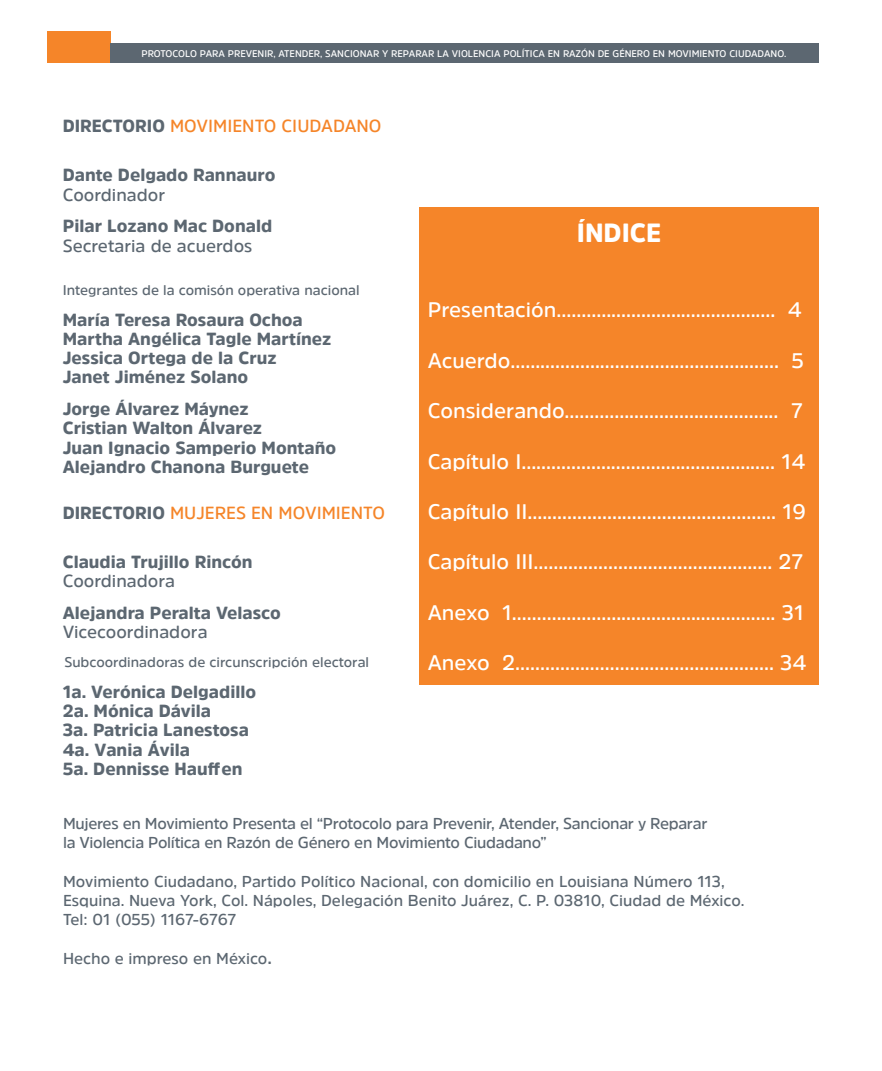
<style>
.page{position:relative;width:882px;height:1071px;background:#fff}
.page>*{position:absolute;margin:0;border:0;box-sizing:border-box;transform-origin:0 0}
.t1{font:900 26.25px "Amsi Pro";color:#fff}
.t2{font:600 21px "Amsi Pro";color:#fff}
.t3{font:900 17.5px/19.2px "Amsi Pro";color:#5c6771}
.t4{font:600 17.5px "Amsi Pro";color:#5c6771}
.t5{font:600 17.5px "Amsi Pro";color:#f58529}
.t6{font:600 15.75px/19.2px "Amsi Pro";letter-spacing:-.01em;color:#5c6771}
.t7{font:600 14px "Amsi Pro";color:#5c6771}
.t8{font:600 9.62px "Amsi Pro";color:#fff}
.s1{font-weight:900;color:#5c6771}
.s2{font-size:19.25px}
</style>
<div class="page">
<div style="left:47px;top:32px;width:63px;height:31px;background:#f58529"></div>
<div style="left:110px;top:44px;width:709px;height:19px;background:#5c6771"></div>
<div style="left:419px;top:208px;width:400px;height:477px;background:#f58529"></div>
<p class="t8" style="left:141px;top:47px;width:646px">PROTOCOLO PARA PREVENIR, ATENDER, SANCIONAR Y REPARAR LA VIOLENCIA POLÍTICA EN RAZÓN DE GÉNERO EN MOVIMIENTO CIUDADANO.</p>
<p class="t5" style="left:63px;top:114px;width:320px"><span class="s1">DIRECTORIO</span> MOVIMIENTO CIUDADANO</p>
<p class="t3" style="left:63px;top:165px;width:214px">Dante Delgado Rannauro</p>
<p class="t4" style="left:63px;top:182px;width:104px">Coordinador</p>
<p class="t3" style="left:63px;top:216px;width:211px">Pilar Lozano Mac Donald</p>
<p class="t4" style="left:63px;top:233px;width:191px">Secretaria de acuerdos</p>
<p class="t7" style="left:63px;top:281px;width:298px">Integrantes de la comisón operativa nacional</p>
<p class="t3" style="left:63px;top:310px;width:270px">María Teresa Rosaura Ochoa<br>Martha Angélica Tagle Martínez<br>Jessica Ortega de la Cruz<br>Janet Jiménez Solano</p>
<p class="t3" style="left:63px;top:399px;width:275px">Jorge Álvarez Máynez<br>Cristian Walton Álvarez<br>Juan Ignacio Samperio Montaño<br>Alejandro Chanona Burguete</p>
<p class="t5" style="left:63px;top:501px;width:324px"><span class="s1">DIRECTORIO</span> MUJERES EN MOVIMIENTO</p>
<p class="t3" style="left:63px;top:552px;width:191px">Claudia Trujillo Rincón</p>
<p class="t4" style="left:63px;top:569px;width:114px">Coordinadora</p>
<p class="t3" style="left:63px;top:603px;width:220px">Alejandra Peralta Velasco</p>
<p class="t4" style="left:63px;top:620px;width:146px">Vicecoordinadora</p>
<p class="t7" style="left:64px;top:652px;width:306px">Subcoordinadoras de circunscripción electoral</p>
<p class="t3" style="left:63px;top:682px;width:195px">1a. Verónica Delgadillo<br>2a. Mónica Dávila<br>3a. Patricia Lanestosa<br>4a. Vania Ávila<br>5a. Dennisse Hauffen</p>
<p class="t1" style="left:577px;top:214px;width:86px">ÍNDICE</p>
<p class="t2" style="left:428px;top:296px;width:376px">Presentación............................................ 4</p>
<p class="t2" style="left:428px;top:346px;width:378px">Acuerdo…………………………........................ 5</p>
<p class="t2" style="left:428px;top:396px;width:377px">Considerando.…………………..................... 7</p>
<p class="t2" style="left:428px;top:447px;width:379px">Capítulo I...............…................................. 14</p>
<p class="t2" style="left:428px;top:497px;width:380px">Capítulo II.….……....................................... 19</p>
<p class="t2" style="left:428px;top:548px;width:377px">Capítulo III……...………………………………… 27</p>
<p class="t2" style="left:428px;top:598px;width:378px">Anexo 1...….………………...……………………. 31</p>
<p class="t2" style="left:428px;top:648px;width:380px">Anexo 2..…...…………………………………..... 34</p>
<p class="t6" style="left:63px;top:814px;width:646px">Mujeres en Movimiento Presenta el “Protocolo para Prevenir, Atender, Sancionar y Reparar la Violencia Política en Razón de Género en Movimiento Ciudadano”</p>
<p class="t6" style="left:63px;top:871px;width:683px">Movimiento Ciudadano, Partido Político Nacional, con domicilio en Louisiana Número 113,<br>Esquina. Nueva York, Col. Nápoles, Delegación Benito Juárez, C. P. 03810, Ciudad de México.<br>Tel: 01 (055) 1167-6767</p>
<p class="t6" style="left:63px;top:948px;width:210px">Hecho e impreso en México<span class="s2">.</span></p>
</div>
